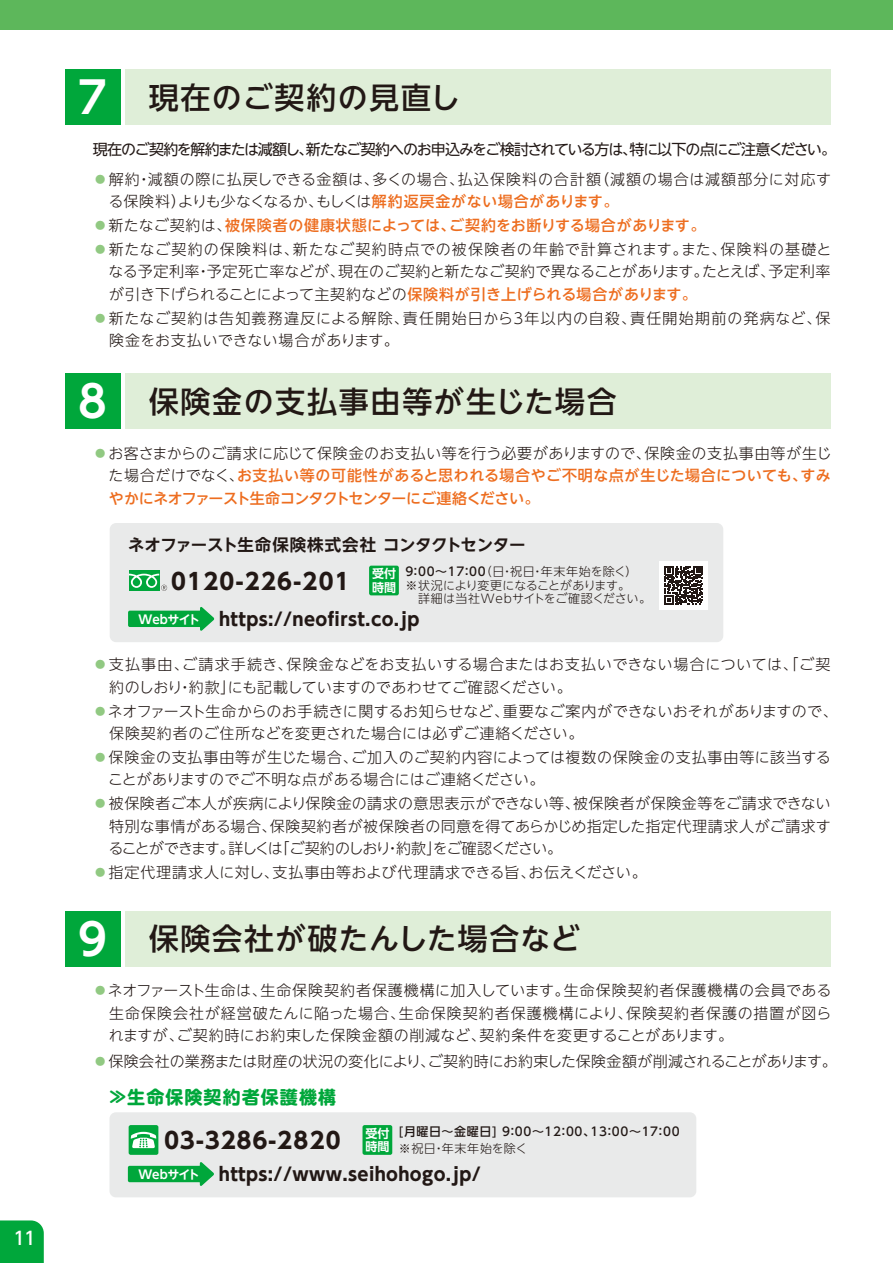
<style>
.page{position:relative;width:893px;height:1263px;background:#fff}
.page>*{position:absolute;margin:0;border:0;box-sizing:border-box;transform-origin:0 0}
.t1{font:500 30px "UD Shin Go NT Pro";letter-spacing:.05em;color:#221815}
.t2{font:700 22.5px "UD Shin Go NT Pro";letter-spacing:-.295em;color:#221815}
.t3{font:700 22.5px "UD Shin Go NT Pro";letter-spacing:.06em;color:#221815}
.t4{font:700 18px "UD Shin Go NT Pro";letter-spacing:.02em;color:#221815}
.t5{font:700 18px "UD Shin M Go Pro";letter-spacing:.06em;color:#00a73b}
.t6{font:500 18px "UD Shin Go NT Pro";color:#fff}
.t7{font:700 16.5px "UD Shin Go NT Pro De";letter-spacing:-.02em;color:#221815}
.t8{font:300 15px/22.5px "UD Shin Go NT Pro";letter-spacing:.025em;color:#221815}
.t9{font:500 15px/22.5px "UD Shin Go NT Pro";letter-spacing:-.01em;color:#ed6d1f;text-align:justify}
.t10{font:300 15px/22.5px "UD Shin Go NT Pro";letter-spacing:.045em;color:#221815}
.t11{font:300 15px/22.5px "UD Shin Go NT Pro";letter-spacing:.065em;color:#221815}
.t12{font:15px "UD Shin Go NT Pro";letter-spacing:-.08em;color:#221815}
.t13{font:300 15px "UD Shin Go NT Pro";letter-spacing:.005em;color:#221815}
.t14{font:500 15px "UD Shin Go NT Pro";letter-spacing:.035em;color:#ed6d1f}
.t15{font:300 12px/13.5px "UD Shin Go NT Pro";letter-spacing:-.005em;color:#221815}
.t16{font:500 12px "UD Shin Go NT Pro";letter-spacing:.06em;color:#221815}
.t17{font:700 12px/13.5px "UD Shin Go NT Pro De";color:#fff}
.t18{font:300 12px "UD Shin Go NT Pro";letter-spacing:.04em;color:#221815}
.s1{font-family:"UD Shin Go NT Pro De";font-weight:700;font-size:43.5px;color:#fff}
.s2{color:#91c982}
.s3{font-weight:500;color:#ed6d1f}
.s4{font-weight:300;color:#91c982}
.s5{font-weight:300;color:#221815}
.s6{font-weight:500}
.s7{font-family:"UD Shin Go NT Pro De";font-size:12px;color:#fff}
</style>
<div class="page">
<div style="left:0;top:0;width:893px;height:30px;background:#5db75b"></div>
<div style="left:125px;top:373px;width:705px;height:55px;background:#dfeed8"></div>
<div style="left:65px;top:373px;width:55px;height:55px;background:#00a73b"></div>
<div style="left:125px;top:911px;width:705px;height:55px;background:#dfeed8"></div>
<div style="left:65px;top:911px;width:55px;height:55px;background:#00a73b"></div>
<div style="left:125px;top:69px;width:705px;height:56px;background:#dfeed8"></div>
<div style="left:65px;top:69px;width:55px;height:56px;background:#00a73b"></div>
<div style="left:109px;top:1112px;width:587px;height:85px;background:#e9eaea;border-radius:6px"></div>
<div style="left:362px;top:1125px;width:30px;height:30px;background:#00a73b;border-radius:2px"></div>
<div style="left:129px;top:1125px;width:29px;height:30px;background:#00a73b;border-radius:2px"></div>
<svg style="left:131px;top:1132px;width:25px;height:16px"></svg>
<svg style="left:127px;top:1162px;width:87px;height:24px"></svg>
<div style="left:110px;top:523px;width:613px;height:119px;background:#e9eaea;border-radius:6px"></div>
<div style="left:369px;top:566px;width:30px;height:29px;background:#00a73b;border-radius:2px"></div>
<svg style="left:128px;top:607px;width:87px;height:24px"></svg>
<div style="left:129px;top:570px;width:30px;height:21px;background:#00a73c"></div>
<svg style="left:129px;top:574px;width:38px;height:17px"></svg>
<div style="left:659px;top:561px;width:49px;height:49px;background:#fff"></div>
<svg style="left:664px;top:566px;width:39px;height:38px"></svg>
<div style="left:0;top:1220px;width:44px;height:43px;background:#00a73b"></div>
<p class="t6" style="left:14px;top:1223px;width:24px">11</p>
<h1 class="t1" style="left:78px;top:73px;width:383px"><span class="s1">7</span> 現在のご契約の見直し</h1>
<p class="t12" style="left:93px;top:137px;width:745px">現在のご契約を解約または減額し、新たなご契約へのお申込みをご検討されている方は、特に以下の点にご注意ください。</p>
<p class="t8" style="left:108px;top:167px;width:724px;text-indent:-16px"><span class="s2">●</span>解約・減額の際に払戻しできる金額は、多くの場合、払込保険料の合計額（減額の場合は減額部分に対応する保険料）よりも少なくなるか、もしくは<span class="s3">解約返戻金がない場合があります。</span></p>
<p class="t14" style="left:93px;top:213px;width:614px"><span class="s4">●</span><span class="s5">新たなご契約は、</span>被保険者の健康状態によっては、ご契約をお断りする場合があります。</p>
<p class="t8" style="left:109px;top:237px;width:724px;text-align:justify;text-indent:-16px"><span class="s2">●</span>新たなご契約の保険料は、新たなご契約時点での被保険者の年齢で計算されます。また、保険料の基礎となる予定利率・予定死亡率などが、現在のご契約と新たなご契約で異なることがあります。たとえば、予定利率が引き下げられることによって主契約などの<span class="s3">保険料が引き上げられる場合があります。</span></p>
<p class="t11" style="left:109px;top:306px;width:723px;text-indent:-16px"><span class="s2">●</span>新たなご契約は告知義務違反による解除、責任開始日から3年以内の自殺、責任開始期前の発病など、保険金をお支払いできない場合があります。</p>
<h1 class="t1" style="left:78px;top:377px;width:540px"><span class="s1">8</span> 保険金の支払事由等が生じた場合</h1>
<p class="t9" style="left:109px;top:441px;width:724px;text-indent:-16px"><span class="s4">●</span><span class="s5">お客さまからのご請求に応じて保険金のお支払い等を行う必要がありますので、保険金の支払事由等が生じた場合だけでなく、</span>お支払い等の可能性があると思われる場合やご不明な点が生じた場合についても、すみやかにネオファースト生命コンタクトセンターにご連絡ください。</p>
<p class="t7" style="left:128px;top:531px;width:399px">ネオファースト生命保険株式会社 コンタクトセンター</p>
<h2 class="t3" style="left:171px;top:563px;width:180px">0120-226-201</h2>
<p class="t15" style="left:405px;top:564px;width:247px"><span class="s6">9：00～17：00</span>（日・祝日・年末年始を除く）※状況により変更になることがあります。<br>　詳細は当社Webサイトをご確認ください。</p>
<p class="t17" style="left:372px;top:567px;width:25px">受付時間</p>
<p class="t4" style="left:139px;top:604px;width:282px"><span class="s7">Webサイト</span> https://neofirst.co.jp</p>
<p class="t8" style="left:109px;top:653px;width:723px;text-indent:-16px"><span class="s2">●</span>支払事由、ご請求手続き、保険金などをお支払いする場合またはお支払いできない場合については、「ご契約のしおり・約款」にも記載していますのであわせてご確認ください。</p>
<p class="t8" style="left:109px;top:699px;width:730px;text-indent:-16px"><span class="s2">●</span>ネオファースト生命からのお手続きに関するお知らせなど、重要なご案内ができないおそれがありますので、保険契約者のご住所などを変更された場合には必ずご連絡ください。</p>
<p class="t10" style="left:108px;top:745px;width:724px;text-indent:-15px"><span class="s2">●</span>保険金の支払事由等が生じた場合、ご加入のご契約内容によっては複数の保険金の支払事由等に該当することがありますのでご不明な点がある場合にはご連絡ください。</p>
<p class="t8" style="left:108px;top:792px;width:724px;text-align:justify;text-indent:-16px"><span class="s2">●</span>被保険者ご本人が疾病により保険金の請求の意思表示ができない等、被保険者が保険金等をご請求できない特別な事情がある場合、保険契約者が被保険者の同意を得てあらかじめ指定した指定代理請求人がご請求することができます。詳しくは「ご契約のしおり・約款」をご確認ください。</p>
<p class="t8" style="left:93px;top:861px;width:555px"><span class="s2">●</span>指定代理請求人に対し、支払事由等および代理請求できる旨、お伝えください。</p>
<h1 class="t1" style="left:78px;top:915px;width:504px"><span class="s1">9</span> 保険会社が破たんした場合など</h1>
<p class="t8" style="left:109px;top:979px;width:724px;text-align:justify;text-indent:-16px"><span class="s2">●</span>ネオファースト生命は、生命保険契約者保護機構に加入しています。生命保険契約者保護機構の会員である生命保険会社が経営破たんに陥った場合、生命保険契約者保護機構により、保険契約者保護の措置が図られますが、ご契約時にお約束した保険金額の削減など、契約条件を変更することがあります。</p>
<p class="t13" style="left:93px;top:1049px;width:746px"><span class="s2">●</span>保険会社の業務または財産の状況の変化により、ご契約時にお約束した保険金額が削減されることがあります。</p>
<p class="t5" style="left:109px;top:1082px;width:229px">≫生命保険契約者保護機構</p>
<h2 class="t2" style="left:160px;top:1122px;width:182px">０３-３２８６-２820</h2>
<p class="t4" style="left:219px;top:1159px;width:263px">https://www.seihohogo.jp/</p>
<p class="t16" style="left:399px;top:1122px;width:282px">[月曜日～金曜日] 9：00～12：00、13：00～17：00</p>
<p class="t18" style="left:399px;top:1139px;width:130px">※祝日・年末年始を除く</p>
<p class="t17" style="left:365px;top:1126px;width:25px">受付時間</p>
<p class="t17" style="left:138px;top:1167px;width:63px">Webサイト</p>
</div>
